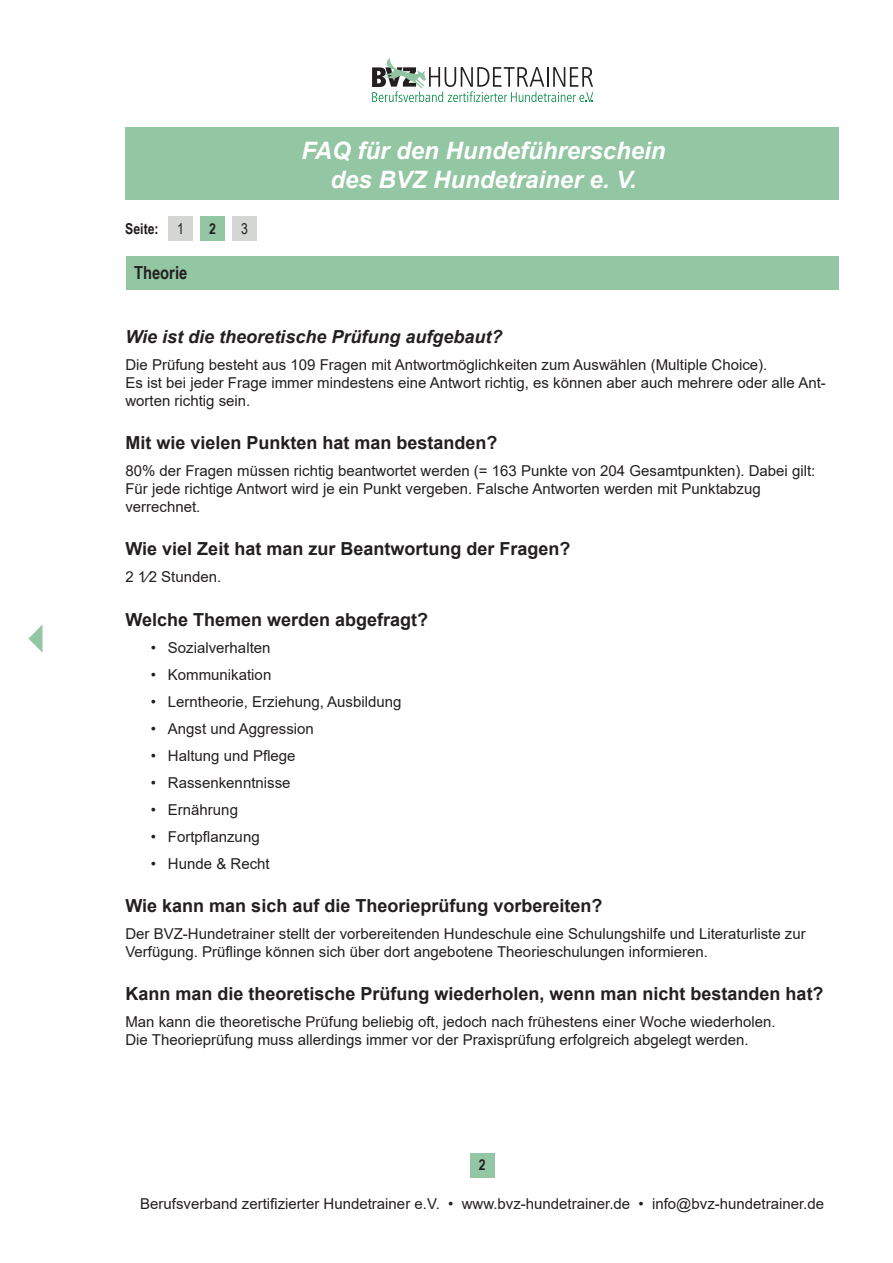
<style>
.page{position:relative;width:893px;height:1263px;background:#fff}
.page>*{position:absolute;margin:0;border:0;box-sizing:border-box;transform-origin:0 0}
.t1{font:italic 700 24px "Arial";color:#fff}
.t2{font:700 18px "Arial";color:#231f20}
.t3{font:italic 700 18px "Arial";color:#231f20}
.t4{font:700 18px "Arial Narrow";color:#231f20}
.t5{font:15px/18px "Arial";color:#231f20}
.t6{font:700 15px "Arial Narrow";color:#231f20}
.t7{font:15px "Arial Narrow";color:#231f20}
</style>
<div class="page">
<div style="left:125px;top:128px;width:714px;height:72px;background:#93c6a3"></div>
<div style="left:168px;top:216px;width:25px;height:25px;background:#d4d6d4"></div>
<div style="left:200px;top:216px;width:25px;height:25px;background:#93c6a3"></div>
<div style="left:232px;top:216px;width:25px;height:25px;background:#d4d6d4"></div>
<svg style="left:28px;top:624px;width:15px;height:29px"></svg>
<div style="left:470px;top:1153px;width:25px;height:25px;background:#93c6a3"></div>
<div style="left:126px;top:257px;width:713px;height:33px;background:#93c6a3"></div>
<svg style="left:372px;top:58px;width:221px;height:44px"></svg>
<p class="t6" style="left:125px;top:217px;width:35px">Seite:</p>
<p class="t7" style="left:177px;top:217px;width:8px">1</p>
<p class="t6" style="left:209px;top:217px;width:8px">2</p>
<p class="t7" style="left:241px;top:217px;width:8px">3</p>
<p class="t4" style="left:134px;top:259px;width:55px">Theorie</p>
<p class="t1" style="left:301px;top:134px;width:366px">FAQ für den Hundeführerschein</p>
<p class="t1" style="left:331px;top:163px;width:307px">des BVZ Hundetrainer e. V.</p>
<p class="t3" style="left:125px;top:325px;width:378px">Wie ist die theoretische Prüfung aufgebaut?</p>
<p class="t5" style="left:125px;top:356px;width:643px">Die Prüfung besteht aus 109 Fragen mit Antwortmöglichkeiten zum Auswählen (Multiple Choice).</p>
<p class="t5" style="left:125px;top:374px;width:702px">Es ist bei jeder Frage immer mindestens eine Antwort richtig, es können aber auch mehrere oder alle Ant&shy;worten richtig sein.</p>
<p class="t2" style="left:125px;top:430px;width:374px">Mit wie vielen Punkten hat man bestanden?</p>
<p class="t5" style="left:125px;top:462px;width:691px">80% der Fragen müssen richtig beantwortet werden (= 163 Punkte von 204 Gesamtpunkten). Dabei gilt:<br>Für jede richtige Antwort wird je ein Punkt vergeben. Falsche Antworten werden mit Punktabzug</p>
<p class="t5" style="left:125px;top:498px;width:77px">verrechnet.</p>
<p class="t2" style="left:125px;top:536px;width:446px">Wie viel Zeit hat man zur Beantwortung der Fragen?</p>
<p class="t5" style="left:125px;top:568px;width:97px">2 1⁄2 Stunden.</p>
<p class="t2" style="left:125px;top:607px;width:304px">Welche Themen werden abgefragt?</p>
<p class="t5" style="left:151px;top:638px;width:121px">• Sozialverhalten</p>
<p class="t5" style="left:151px;top:665px;width:122px">• Kommunikation</p>
<p class="t5" style="left:151px;top:692px;width:252px">• Lerntheorie, Erziehung, Ausbildung</p>
<p class="t5" style="left:151px;top:719px;width:164px">• Angst und Aggression</p>
<p class="t5" style="left:151px;top:746px;width:146px">• Haltung und Pflege</p>
<p class="t5" style="left:151px;top:773px;width:141px">• Rassenkenntnisse</p>
<p class="t5" style="left:151px;top:800px;width:89px">• Ernährung</p>
<p class="t5" style="left:151px;top:827px;width:110px">• Fortpflanzung</p>
<p class="t5" style="left:151px;top:854px;width:120px">• Hunde &amp; Recht</p>
<p class="t2" style="left:125px;top:893px;width:478px">Wie kann man sich auf die Theorieprüfung vorbereiten?</p>
<p class="t5" style="left:125px;top:924px;width:682px">Der BVZ-Hundetrainer stellt der vorbereitenden Hundeschule eine Schulungshilfe und Literaturliste zur<br>Verfügung. Prüflinge können sich über dort angebotene Theorieschulungen informieren.</p>
<p class="t2" style="left:125px;top:981px;width:700px">Kann man die theoretische Prüfung wiederholen, wenn man nicht bestanden hat?</p>
<p class="t5" style="left:125px;top:1013px;width:652px">Man kann die theoretische Prüfung beliebig oft, jedoch nach frühestens einer Woche wiederholen.</p>
<p class="t5" style="left:125px;top:1031px;width:625px">Die Theorieprüfung muss allerdings immer vor der Praxisprüfung erfolgreich abgelegt werden.</p>
<p class="t6" style="left:479px;top:1154px;width:8px">2</p>
<p class="t5" style="left:140px;top:1194px;width:685px">Berufsverband zertifizierter Hundetrainer e.V. • www.bvz-hundetrainer.de • info@bvz-hundetrainer.de</p>
</div>
